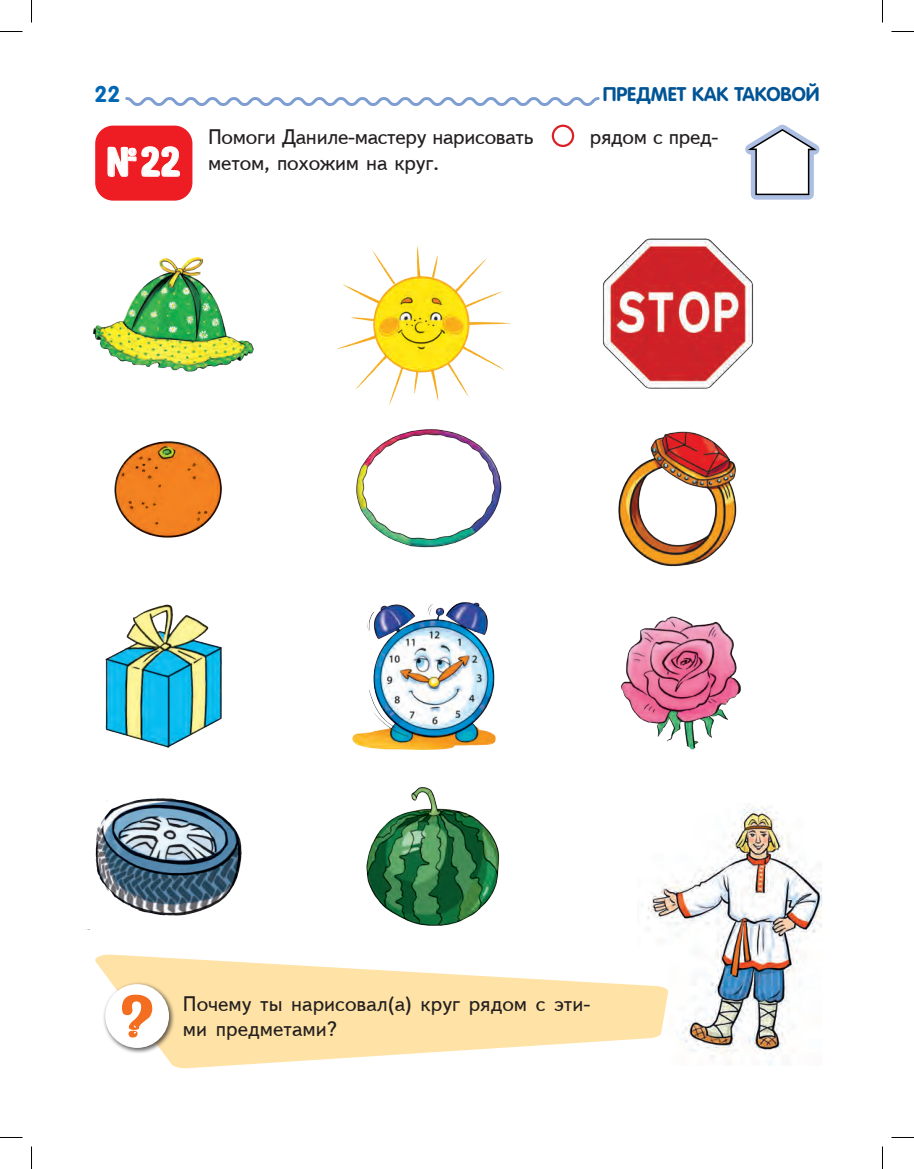
<style>
.page{position:relative;width:914px;height:1169px;background:#fff}
.page>*{position:absolute;margin:0;border:0;box-sizing:border-box;transform-origin:0 0}
.t1{font:700 22.5px "Rotonda";color:#0166b3}
.t2{font:21px/25.5px "Text";letter-spacing:-.01em;color:#231f20}
.t3{font:700 19.5px "Rotonda";color:#005495}
.s1{font-family:"Chocolatecyr lat";font-size:33px;color:#fff}
</style>
<div class="page">
<img style="left:647px;top:806px;width:175px;height:259px">
<svg style="left:95px;top:954px;width:573px;height:114px;fill:#ffe2a5"></svg>
<div style="left:102px;top:981px;width:73px;height:72px;background:#231f20;opacity:.75"></div>
<div style="left:105px;top:984px;width:64px;height:64px;background:#fff;border-radius:50%"></div>
<div style="left:95px;top:126px;width:97px;height:75px;background:#ee1d23;border-radius:18px"></div>
<svg style="left:745px;top:124px;width:75px;height:76px"></svg>
<svg style="left:122px;top:994px;width:30px;height:43px"></svg>
<svg style="left:125px;top:97px;width:474px;height:9px"></svg>
<svg style="left:108px;top:147px;width:28px;height:30px"></svg>
<svg style="left:142px;top:146px;width:38px;height:31px"></svg>
<div style="left:551px;top:125px;width:23px;height:22px;border:2px solid #da2128;border-radius:50%"></div>
<img style="left:114px;top:441px;width:108px;height:97px">
<img style="left:336px;top:246px;width:175px;height:160px">
<img style="left:602px;top:238px;width:152px;height:151px">
<img style="left:356px;top:429px;width:146px;height:119px">
<img style="left:93px;top:257px;width:161px;height:115px">
<img style="left:95px;top:798px;width:147px;height:118px">
<img style="left:105px;top:604px;width:117px;height:144px">
<img style="left:352px;top:602px;width:144px;height:148px">
<img style="left:618px;top:431px;width:119px;height:136px">
<img style="left:620px;top:616px;width:121px;height:134px">
<img style="left:366px;top:787px;width:134px;height:139px">
<svg style="left:0;top:31px;width:22px;height:1px"></svg>
<svg style="left:891px;top:31px;width:22px;height:1px"></svg>
<svg style="left:0;top:1137px;width:22px;height:1px"></svg>
<svg style="left:891px;top:1137px;width:22px;height:1px"></svg>
<svg style="left:31px;top:0;width:1px;height:23px"></svg>
<svg style="left:31px;top:1146px;width:1px;height:23px"></svg>
<svg style="left:882px;top:0;width:1px;height:23px"></svg>
<svg style="left:882px;top:1146px;width:1px;height:23px"></svg>
<p class="t1" style="left:94px;top:81px;width:27px">22</p>
<p class="t3" style="left:602px;top:82px;width:218px">ПРЕДМЕТ КАК ТАКОВОЙ</p>
<p class="t2" style="left:208px;top:124px;width:327px">Помоги Даниле-мастеру нарисовать</p>
<p class="t2" style="left:590px;top:124px;width:130px">рядом с пред-</p>
<p class="t2" style="left:108px;top:150px;width:333px"><span class="s1">№ 22</span> метом, похожим на круг.</p>
<p class="t2" style="left:183px;top:991px;width:409px">Почему ты нарисовал(а) круг рядом с эти&shy;ми предметами?</p>
</div>
